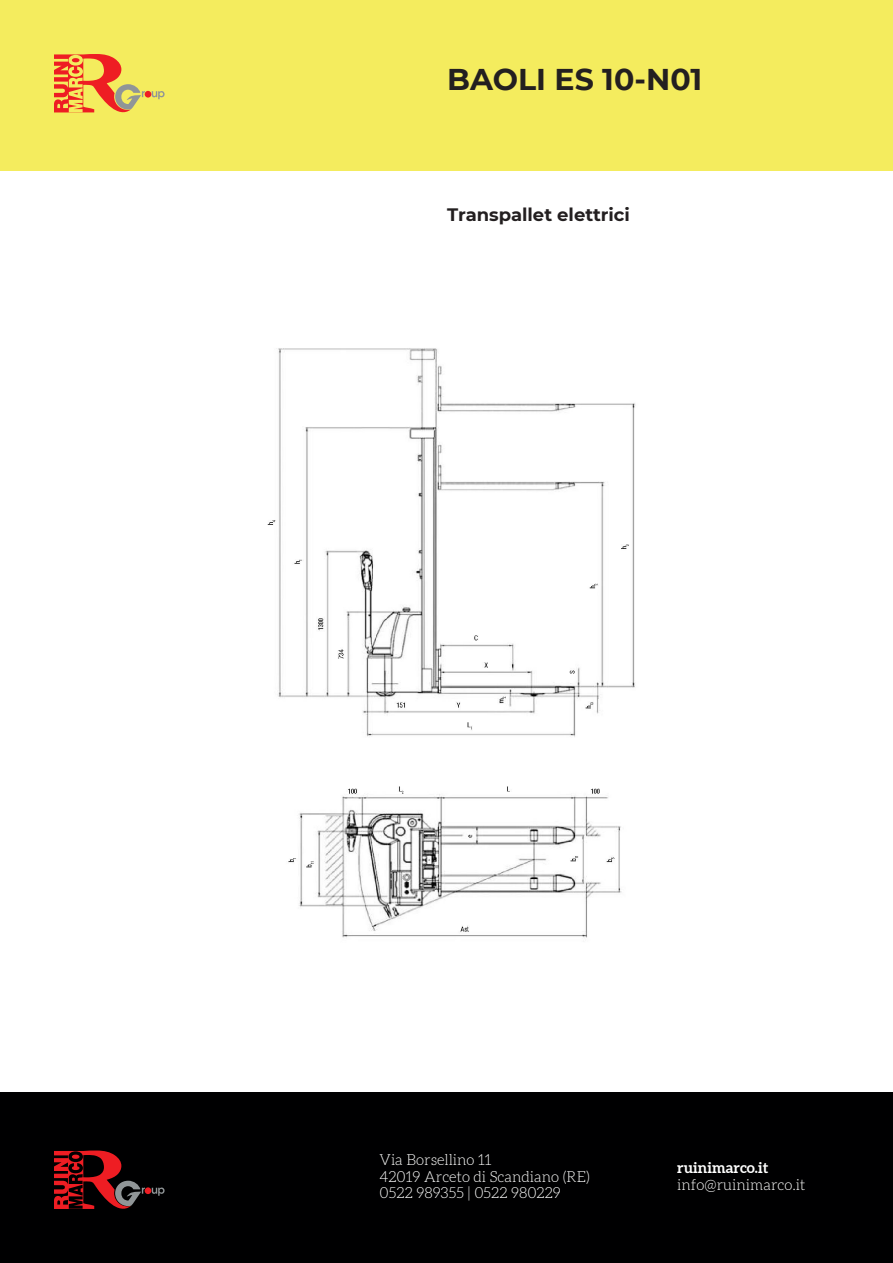
<style>
.page{position:relative;width:893px;height:1263px;background:#fff}
.page>*{position:absolute;margin:0;border:0;box-sizing:border-box;transform-origin:0 0}
.t1{font:700 30px "Montserrat";color:#231f20}
.t2{font:700 18px "Montserrat";color:#231f20}
.t3{font:300 15px/16.5px "Aleo";color:#fff}
.t4{font:700 15px "Aleo";color:#fff}
</style>
<div class="page">
<div style="left:0;top:0;width:893px;height:170px;background:#f4ec5e"></div>
<div style="left:0;top:1093px;width:893px;height:170px;background:#000001"></div>
<img style="left:267px;top:348px;width:369px;height:590px">
<svg style="left:152px;top:91px;width:13px;height:8px"></svg>
<div style="left:145px;top:91px;width:6px;height:7px;background:#ee1d23;border-radius:50%"></div>
<svg style="left:54px;top:54px;width:91px;height:59px"></svg>
<svg style="left:152px;top:1187px;width:13px;height:9px"></svg>
<div style="left:145px;top:1187px;width:6px;height:7px;background:#ee1d23;border-radius:50%"></div>
<svg style="left:54px;top:1150px;width:91px;height:59px"></svg>
<p class="t1" style="left:447px;top:58px;width:257px">BAOLI ES 10-N01</p>
<p class="t2" style="left:447px;top:202px;width:184px">Transpallet elettrici</p>
<p class="t3" style="left:380px;top:1153px;width:212px">Via Borsellino 11<br>42019 Arceto di Scandiano (RE)<br>0522 989355 | 0522 980229</p>
<p class="t4" style="left:677px;top:1158px;width:93px">ruinimarco.it</p>
<p class="t3" style="left:677px;top:1177px;width:130px">info@ruinimarco.it</p>
</div>
